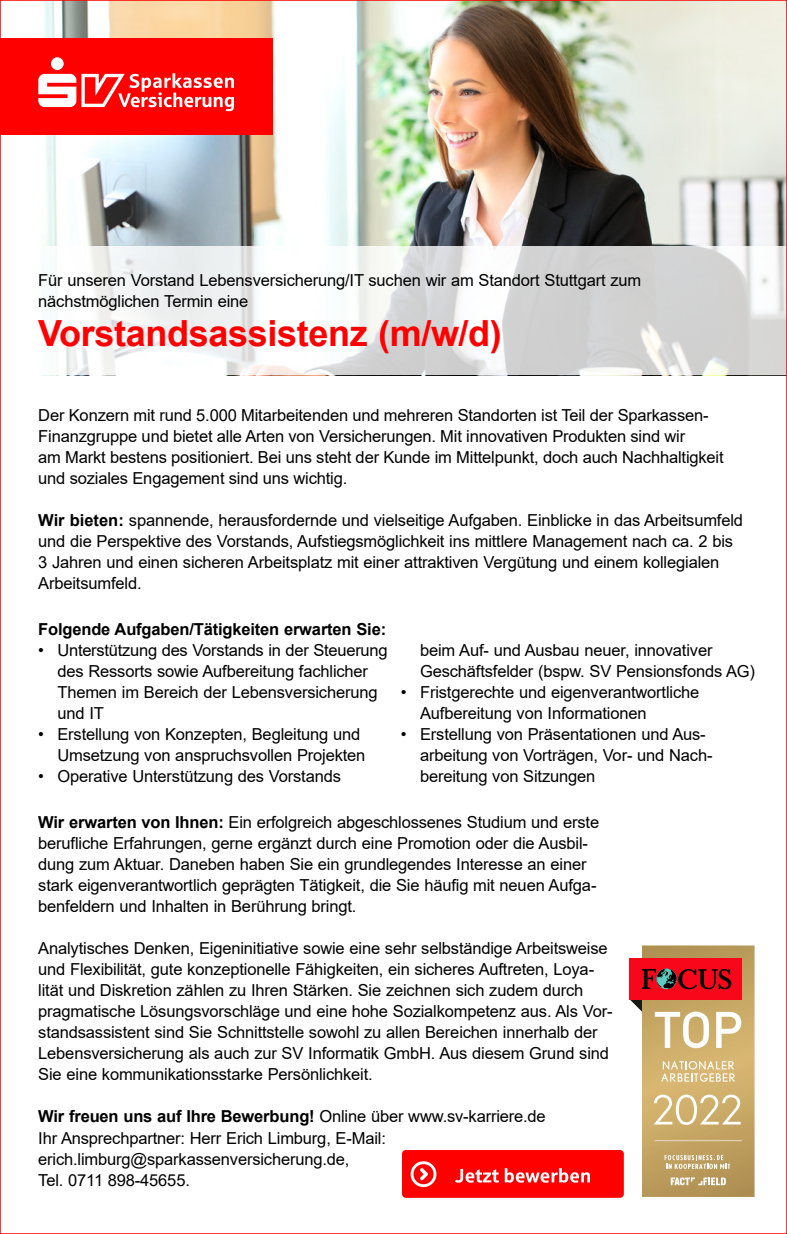
<style>
.page{position:relative;width:787px;height:1234px;background:#fff}
.page>*{position:absolute;margin:0;border:0;box-sizing:border-box;transform-origin:0 0}
.t1{font:700 36px "Arial";letter-spacing:-.01em;color:#f00}
.t2{font:16.5px/21px "Arial";letter-spacing:-.01em;color:#000}
.t3{font:700 16.5px "Arial";letter-spacing:-.01em;color:#000}
.s1{font-weight:700}
.s2{font-weight:400}
</style>
<div class="page">
<img style="left:44px;top:2px;width:741px;height:245px">
<div style="left:0;top:38px;width:272px;height:97px;background:#f00"></div>
<svg style="left:65px;top:247px;width:720px;height:128px"></svg>
<div style="left:51px;top:57px;width:13px;height:13px;background:#fff;border-radius:50%"></div>
<svg style="left:38px;top:73px;width:196px;height:38px"></svg>
<img style="left:642px;top:945px;width:112px;height:251px">
<hr style="left:654px;top:1139px;width:88px;height:1px;background:#dfcfb5">
<svg style="left:670px;top:1177px;width:55px;height:7px"></svg>
<svg style="left:661px;top:1060px;width:74px;height:21px;background:#e1c997"></svg>
<div style="left:629px;top:957px;width:113px;height:42px;background:#f8071a"></div>
<svg style="left:629px;top:968px;width:112px;height:79px"></svg>
<svg style="left:653px;top:1094px;width:87px;height:30px"></svg>
<svg style="left:664px;top:1154px;width:66px;height:14px"></svg>
<div style="left:402px;top:1149px;width:222px;height:48px;background:#f00;border-radius:4px"></div>
<svg style="left:410px;top:1161px;width:26px;height:25px"></svg>
<svg style="left:455px;top:1168px;width:135px;height:14px"></svg>
<p class="t2" style="left:38px;top:269px;width:604px">Für unseren Vorstand Lebensversicherung/IT suchen wir am Standort Stuttgart zum nächstmöglichen Termin eine</p>
<p class="t1" style="left:38px;top:308px;width:465px">Vorstandsassistenz (m/w/d)</p>
<p class="t2" style="left:38px;top:405px;width:672px">Der Konzern mit rund 5.000 Mitarbeitenden und mehreren Standorten ist Teil der Sparkassen-</p>
<p class="t2" style="left:38px;top:426px;width:648px">Finanzgruppe und bietet alle Arten von Versicherungen. Mit innovativen Produkten sind wir</p>
<p class="t2" style="left:38px;top:447px;width:687px">am Markt bestens positioniert. Bei uns steht der Kunde im Mittelpunkt, doch auch Nachhaltigkeit und soziales Engagement sind uns wichtig.</p>
<p class="t2" style="left:38px;top:510px;width:706px"><span class="s1">Wir bieten:</span> spannende, herausfordernde und vielseitige Aufgaben. Einblicke in das Arbeitsumfeld und die Perspektive des Vorstands, Aufstiegsmöglichkeit ins mittlere Management nach ca. 2 bis 3 Jahren und einen sicheren Arbeitsplatz mit einer attraktiven Vergütung und einem kollegialen Arbeitsumfeld.</p>
<p class="t3" style="left:38px;top:617px;width:349px">Folgende Aufgaben/Tätigkeiten erwarten Sie:</p>
<p class="t2" style="left:57px;top:639px;width:332px;text-indent:-19px">• Unterstützung des Vorstands in der Steuerung des Ressorts sowie Aufbereitung fachlicher Themen im Bereich der Lebensversicherung und IT</p>
<p class="t2" style="left:57px;top:723px;width:309px;text-indent:-19px">• Erstellung von Konzepten, Begleitung und<br>Umsetzung von anspruchsvollen Projekten</p>
<p class="t2" style="left:38px;top:765px;width:304px">• Operative Unterstützung des Vorstands</p>
<p class="t2" style="left:420px;top:639px;width:336px">beim Auf- und Ausbau neuer, innovativer<br>Geschäftsfelder (bspw. SV Pensionsfonds AG)</p>
<p class="t2" style="left:420px;top:681px;width:281px;text-indent:-19px">• Fristgerechte und eigenverantwortliche<br>Aufbereitung von Informationen</p>
<p class="t2" style="left:420px;top:723px;width:294px;text-indent:-19px">• Erstellung von Präsentationen und Aus&shy;arbeitung von Vorträgen, Vor- und Nach-</p>
<p class="t2" style="left:420px;top:765px;width:177px">bereitung von Sitzungen</p>
<p class="t2" style="left:38px;top:811px;width:562px"><span class="s1">Wir erwarten von Ihnen:</span> Ein erfolgreich abgeschlossenes Studium und erste berufliche Erfahrungen, gerne ergänzt durch eine Promotion oder die Ausbil&shy;dung zum Aktuar. Daneben haben Sie ein grundlegendes Interesse an einer stark eigenverantwortlich geprägten Tätigkeit, die Sie häufig mit neuen Aufga&shy;benfeldern und Inhalten in Berührung bringt.</p>
<p class="t2" style="left:38px;top:937px;width:576px">Analytisches Denken, Eigeninitiative sowie eine sehr selbständige Arbeitsweise und Flexibilität, gute konzeptionelle Fähigkeiten, ein sicheres Auftreten, Loya&shy;lität und Diskretion zählen zu Ihren Stärken. Sie zeichnen sich zudem durch pragmatische Lösungsvorschläge und eine hohe Sozialkompetenz aus. Als Vor&shy;standsassistent sind Sie Schnittstelle sowohl zu allen Bereichen innerhalb der Lebensversicherung als auch zur SV Informatik GmbH. Aus diesem Grund sind Sie eine kommunikationsstarke Persönlichkeit.</p>
<p class="t3" style="left:38px;top:1104px;width:509px">Wir freuen uns auf Ihre Bewerbung! <span class="s2">Online über www.sv-karriere.de</span></p>
<p class="t2" style="left:38px;top:1126px;width:349px">Ihr Ansprechpartner: Herr Erich Limburg, E-Mail: erich.limburg@sparkassenversicherung.de,<br>Tel. 0711 898-45655.</p>
</div>
